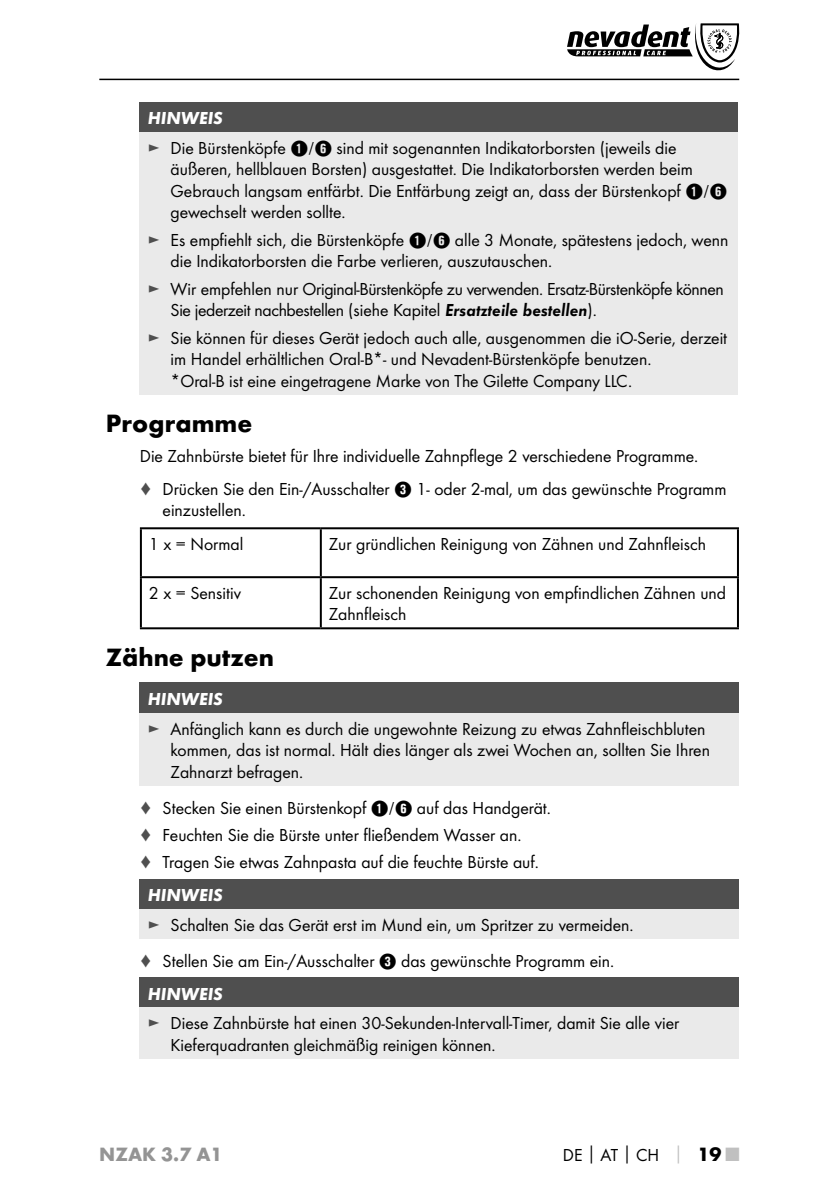
<style>
.page{position:relative;width:840px;height:1191px;background:#fff}
.page>*{position:absolute;margin:0;border:0;box-sizing:border-box;transform-origin:0 0}
.t1{font:700 26px "Futura";color:#000}
.t2{font:700 20px "Futura";color:#949494}
.t3{font:18px/21.6px "Futura Boo";color:#000}
.t4{font:18px/21.6px "Futura Boo";letter-spacing:-.02em;color:#000}
.t5{font:italic 700 18px "Futura";color:#fff}
.s1{color:#4f4f4f}
.s2{font-family:"Hako PI Nummern"}
.s3{font-family:"Minion Pro"}
.s4{font-family:"Futura Dem Obl"}
.s5{color:#c0c0c0}
.s6{font-family:"Futura";font-weight:700;font-size:20px}
.s7{font-family:"Futura";font-weight:700;font-size:20px;color:#c0c0c0}
</style>
<div class="page">
<hr style="left:99px;top:79px;width:639px;height:1px;background:#000">
<svg style="left:567px;top:23px;width:171px;height:47px"></svg>
<div style="left:140px;top:102px;width:597px;height:30px;background:#4f4f4f"></div>
<div style="left:140px;top:132px;width:597px;height:263px;background:#eaeaea"></div>
<hr style="left:140px;top:529px;width:2px;height:47px;background:#000">
<hr style="left:319px;top:529px;width:2px;height:47px;background:#000">
<hr style="left:736px;top:529px;width:2px;height:47px;background:#000">
<hr style="left:140px;top:576px;width:180px;height:2px;background:#000">
<hr style="left:140px;top:578px;width:2px;height:49px;background:#000">
<hr style="left:320px;top:576px;width:418px;height:2px;background:#000">
<hr style="left:319px;top:578px;width:2px;height:49px;background:#000">
<hr style="left:736px;top:578px;width:2px;height:49px;background:#000">
<hr style="left:140px;top:627px;width:180px;height:2px;background:#000">
<hr style="left:320px;top:627px;width:418px;height:2px;background:#000">
<hr style="left:140px;top:527px;width:180px;height:2px;background:#000">
<hr style="left:320px;top:527px;width:418px;height:2px;background:#000">
<div style="left:140px;top:683px;width:598px;height:30px;background:#4f4f4f"></div>
<div style="left:140px;top:713px;width:598px;height:73px;background:#eaeaea"></div>
<div style="left:140px;top:879px;width:598px;height:30px;background:#4f4f4f"></div>
<div style="left:140px;top:909px;width:598px;height:29px;background:#eaeaea"></div>
<div style="left:140px;top:977px;width:598px;height:30px;background:#4f4f4f"></div>
<div style="left:140px;top:1007px;width:598px;height:51px;background:#eaeaea"></div>
<p class="t5" style="left:148px;top:107px;width:76px">HINWEIS</p>
<p class="t3" style="left:170px;top:137px;width:558px;text-indent:-23px"><span class="s1">►</span> Die Bürstenköpfe <span class="s2">1</span><span class="s3">/</span><span class="s2">6</span> sind mit sogenannten Indikatorborsten (jeweils die äußeren, hellblauen Borsten) ausgestattet. Die Indikatorborsten werden beim Gebrauch langsam entfärbt. Die Entfärbung zeigt an, dass der Bürstenkopf <span class="s2">1</span><span class="s3">/</span><span class="s2">6 </span>gewechselt werden sollte.</p>
<p class="t3" style="left:170px;top:229px;width:559px;text-indent:-23px"><span class="s1">►</span> Es empfiehlt sich, die Bürstenköpfe <span class="s2">1</span><span class="s3">/</span><span class="s2">6</span> alle 3 Monate, spätestens jedoch, wenn die Indikatorborsten die Farbe verlieren, auszutauschen.</p>
<p class="t4" style="left:170px;top:278px;width:554px;text-indent:-23px"><span class="s1">►</span> Wir empfehlen nur Original-Bürstenköpfe zu verwenden. Ersatz-Bürstenköpfe können<br>Sie jederzeit nachbestellen (siehe Kapitel <span class="s4">Ersatzteile bestellen</span>).</p>
<p class="t3" style="left:170px;top:327px;width:558px;text-indent:-23px"><span class="s1">►</span> Sie können für dieses Gerät jedoch auch alle, ausgenommen die iO-Serie, derzeit im Handel erhältlichen Oral-B*- und Nevadent-Bürstenköpfe benutzen.<br>*Oral-B ist eine eingetragene Marke von The Gilette Company LLC.</p>
<h1 class="t1" style="left:106px;top:407px;width:148px">Programme</h1>
<p class="t3" style="left:140px;top:439px;width:587px;line-height:33px">Die Zahnbürste bietet für Ihre individuelle Zahnpflege 2 verschiedene Programme.<br><span class="s1">♦</span> Drücken Sie den Ein-/Ausschalter <span class="s2">3</span> 1- oder 2-mal, um das gewünschte Programm</p>
<p class="t3" style="left:149px;top:493px;width:96px;line-height:33.4px;text-align:right">einzustellen.<br>1 x = Normal</p>
<p class="t3" style="left:328px;top:533px;width:378px">Zur gründlichen Reinigung von Zähnen und Zahnfleisch</p>
<p class="t3" style="left:149px;top:582px;width:94px">2 x = Sensitiv</p>
<p class="t3" style="left:328px;top:582px;width:398px">Zur schonenden Reinigung von empfindlichen Zähnen und<br>Zahnfleisch</p>
<h1 class="t1" style="left:106px;top:641px;width:170px">Zähne putzen</h1>
<p class="t5" style="left:148px;top:688px;width:76px">HINWEIS</p>
<p class="t3" style="left:170px;top:717px;width:540px;text-indent:-23px"><span class="s1">►</span> Anfänglich kann es durch die ungewohnte Reizung zu etwas Zahnfleischbluten kommen, das ist normal. Hält dies länger als zwei Wochen an, sollten Sie Ihren<br>Zahnarzt befragen.</p>
<p class="t3" style="left:140px;top:794px;width:410px;line-height:27.2px"><span class="s1">♦</span> Stecken Sie einen Bürstenkopf <span class="s2">1</span><span class="s3">/</span><span class="s2">6</span> auf das Handgerät. <span class="s1">♦</span> Feuchten Sie die Bürste unter fließendem Wasser an.<br><span class="s1">♦</span> Tragen Sie etwas Zahnpasta auf die feuchte Bürste auf.</p>
<p class="t5" style="left:148px;top:884px;width:76px">HINWEIS</p>
<p class="t3" style="left:140px;top:906px;width:492px;line-height:35.8px;text-indent:8px"><span class="s1">►</span> Schalten Sie das Gerät erst im Mund ein, um Spritzer zu vermeiden. <span class="s1">♦</span> Stellen Sie am Ein-/Ausschalter <span class="s2">3</span> das gewünschte Programm ein.</p>
<p class="t5" style="left:148px;top:982px;width:76px">HINWEIS</p>
<p class="t3" style="left:170px;top:1012px;width:510px;text-indent:-23px"><span class="s1">►</span> Diese Zahnbürste hat einen 30-Sekunden-Intervall-Timer, damit Sie alle vier<br>Kieferquadranten gleichmäßig reinigen können.</p>
<p class="t2" style="left:99px;top:1142px;width:125px">NZAK 3.7 A1</p>
<p class="t3" style="left:562px;top:1144px;width:178px">DE│AT│CH <span class="s5">│</span> <span class="s6">19</span> <span class="s7">■</span></p>
</div>
